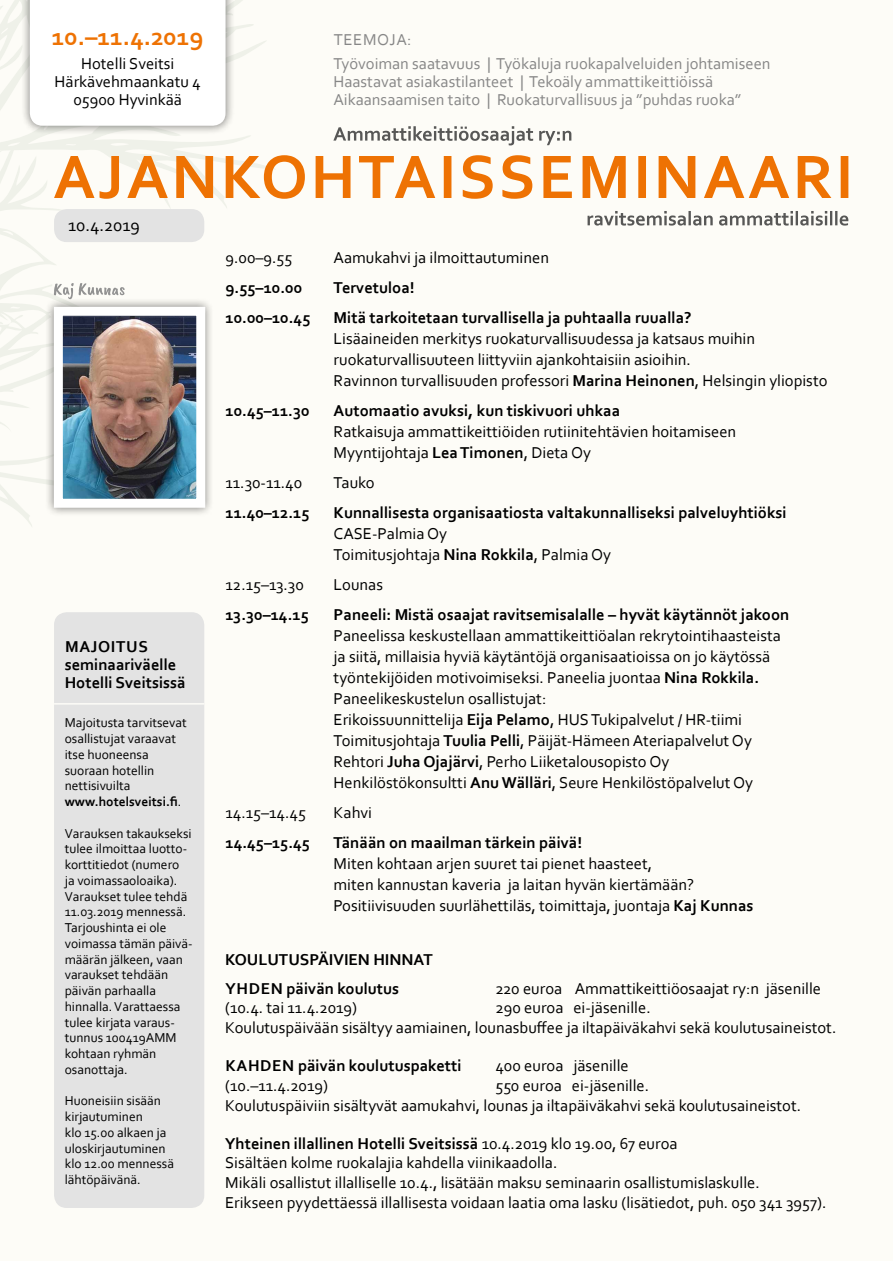
<style>
.page{position:relative;width:893px;height:1261px;background:#fff}
.page>*{position:absolute;margin:0;border:0;box-sizing:border-box;transform-origin:0 0}
.t1{font:700 25.5px "Corbel";color:#ee7203}
.t2{font:18px "Corbel";color:#000}
.t3{font:16.5px/21px "Corbel";color:#000}
.t4{font:700 16.5px/18px "Corbel";color:#000}
.t5{font:16.5px/24px "Corbel";color:#878787}
.t6{font:13.5px/15.8px "Corbel";color:#000}
.s1{font-weight:700}
</style>
<div class="page">
<div style="left:0;top:0;width:892px;height:1261px;background:#fdfcf7"></div>
<svg style="left:0;top:401px;width:56px;height:218px"></svg>
<svg style="left:0;top:0;width:266px;height:392px"></svg>
<div style="left:54px;top:612px;width:150px;height:596px;background:#e3e3e3;border-radius:13px"></div>
<div style="left:54px;top:209px;width:150px;height:33px;background:#e3e3e3;border-radius:13px"></div>
<div style="left:20px;top:0;width:214px;height:134px;background:#000;opacity:.5"></div>
<svg style="left:30px;top:0;width:195px;height:126px"></svg>
<svg style="left:587px;top:211px;width:261px;height:15px"></svg>
<svg style="left:54px;top:155px;width:794px;height:44px"></svg>
<svg style="left:333px;top:126px;width:238px;height:19px"></svg>
<svg style="left:54px;top:283px;width:71px;height:14px"></svg>
<hr style="left:54px;top:703px;width:150px;height:2px;background:#fdfcf7">
<div style="left:44px;top:297px;width:170px;height:219px;background:#000;opacity:.5"></div>
<img style="left:64px;top:317px;width:131px;height:181px">
<div style="left:54px;top:307px;width:151px;height:201px;border:9px solid #fff"></div>
<h1 class="t1" style="left:52px;top:21px;width:153px">10.–11.4.2019</h1>
<p class="t3" style="left:55px;top:54px;width:148px;line-height:18px;text-align:center">Hotelli Sveitsi<br>Härkävehmaankatu 4<br>05900 Hyvinkää</p>
<p class="t5" style="left:333px;top:27px;width:22px">Teemo</p>
<p class="t5" style="left:333px;top:27px;width:438px;text-indent:56px">ja:<br>Työvoiman saatavuus | Työkaluja ruokapalveluiden johtamiseen</p>
<p class="t5" style="left:333px;top:72px;width:409px;line-height:18px">Haastavat asiakastilanteet | Tekoäly ammattikeittiöissä<br>Aikaansaamisen taito | Ruokaturvallisuus ja ”puhdas ruoka”</p>
<p class="t2" style="left:68px;top:213px;width:73px">10.4.2019</p>
<p class="t4" style="left:65px;top:637px;width:122px;text-indent:74px">s seminaariväelle<br>Hotelli Sveitsissä</p>
<p class="t6" style="left:65px;top:715px;width:123px">Majoitusta tarvitsevat osallistujat varaavat itse huoneensa suoraan hotellin nettisivuilta <span class="s1">www.hotelsveitsi.fi</span>.</p>
<p class="t6" style="left:65px;top:825px;width:129px">Varauksen takaukseksi tulee ilmoittaa luotto&shy;korttitiedot (numero<br>ja voimassaoloaika).<br>Varaukset tulee tehdä<br>11.03.2019 mennessä.<br>Tarjoushinta ei ole voimassa tämän päivä&shy;määrän jälkeen, vaan varaukset tehdään päivän parhaalla hinnalla. Varattaessa tulee kirjata varaus&shy;tunnus 100419AMM kohtaan ryhmän osanottaja.</p>
<p class="t6" style="left:65px;top:1093px;width:111px">Huoneisiin sisään kirjautuminen<br>klo 15.00 alkaen ja uloskirjautuminen klo 12.00 mennessä lähtöpäivänä.</p>
<p class="t4" style="left:65px;top:637px;width:25px">Majoitu</p>
<p class="t3" style="left:225px;top:247px;width:68px">9.00–9.55</p>
<p class="t3" style="left:333px;top:247px;width:217px">Aamukahvi ja ilmoittautuminen</p>
<p class="t4" style="left:225px;top:278px;width:78px">9.55–10.00</p>
<p class="t4" style="left:333px;top:278px;width:83px">Tervetuloa!</p>
<p class="t4" style="left:225px;top:308px;width:86px">10.00–10.45</p>
<p class="t4" style="left:333px;top:308px;width:359px">Mitä tarkoitetaan turvallisella ja puhtaalla ruualla?</p>
<p class="t3" style="left:333px;top:328px;width:495px">Lisäaineiden merkitys ruokaturvallisuudessa ja katsaus muihin ruokaturvallisuuteen liittyviin ajankohtaisiin asioihin.<br>Ravinnon turvallisuuden professori <span class="s1">Marina Heinonen</span>, Helsingin yliopisto</p>
<p class="t4" style="left:225px;top:401px;width:86px">10.45–11.30</p>
<p class="t4" style="left:333px;top:401px;width:288px">Automaatio avuksi, kun tiskivuori uhkaa</p>
<p class="t3" style="left:333px;top:421px;width:404px">Ratkaisuja ammattikeittiöiden rutiinitehtävien hoitamiseen<br>Myyntijohtaja <span class="s1">Lea Timonen</span>, Dieta Oy</p>
<p class="t3" style="left:225px;top:472px;width:78px">11.30-11.40</p>
<p class="t3" style="left:333px;top:472px;width:43px">Tauko</p>
<p class="t4" style="left:225px;top:503px;width:85px">11.40–12.15</p>
<p class="t4" style="left:333px;top:503px;width:454px">Kunnallisesta organisaatiosta valtakunnalliseksi palveluyhtiöksi</p>
<p class="t3" style="left:333px;top:523px;width:279px">CASE-Palmia Oy<br>Toimitusjohtaja <span class="s1">Nina Rokkila</span>, Palmia Oy</p>
<p class="t3" style="left:225px;top:574px;width:80px">12.15–13.30</p>
<p class="t3" style="left:333px;top:574px;width:51px">Lounas</p>
<p class="t4" style="left:225px;top:605px;width:85px">13.30–14.15</p>
<p class="t4" style="left:333px;top:605px;width:457px">Paneeli: Mistä osaajat ravitsemisalalle – hyvät käytännöt jakoon</p>
<p class="t3" style="left:333px;top:625px;width:448px">Paneelissa keskustellaan ammattikeittiöalan rekrytointihaasteista ja siitä, millaisia hyviä käytäntöjä organisaatioissa on jo käytössä työntekijöiden motivoimiseksi. Paneelia juontaa <span class="s1">Nina Rokkila.<br></span>Paneelikeskustelun osallistujat:<br>Erikoissuunnittelija <span class="s1">Eija Pelamo</span>, HUS Tukipalvelut / HR-tiimi Toimitusjohtaja <span class="s1">Tuulia Pelli</span>, Päijät-Hämeen Ateriapalvelut Oy Rehtori <span class="s1">Juha Ojajärvi</span>, Perho Liiketalousopisto Oy Henkilöstökonsultti <span class="s1">Anu Wälläri</span>, Seure Henkilöstöpalvelut Oy</p>
<p class="t3" style="left:225px;top:802px;width:82px">14.15–14.45</p>
<p class="t3" style="left:333px;top:802px;width:40px">Kahvi</p>
<p class="t4" style="left:225px;top:833px;width:86px">14.45–15.45</p>
<p class="t4" style="left:333px;top:833px;width:250px">Tänään on maailman tärkein päivä!</p>
<p class="t3" style="left:333px;top:853px;width:421px">Miten kohtaan arjen suuret tai pienet haasteet,<br>miten kannustan kaveria ja laitan hyvän kiertämään?<br>Positiivisuuden suurlähettiläs, toimittaja, juontaja <span class="s1">Kaj Kunnas</span></p>
<p class="t4" style="left:225px;top:944px;width:209px;line-height:28.8px">KOULUTUSPÄIVIEN HINNAT<br>Yh den päivän koulutus</p>
<p class="t3" style="left:495px;top:977px;width:327px">220 euroa Ammattikeittiöosaajat ry:n jäsenille</p>
<p class="t3" style="left:225px;top:998px;width:612px;line-height:19.8px;text-indent:270px">290 euroa ei-jäsenille.<br>Koulutuspäivään sisältyy aamiainen, lounasbuffee ja iltapäiväkahvi sekä koulutusaineistot.</p>
<p class="t4" style="left:225px;top:1056px;width:237px">Kah den päivän koulutuspaketti</p>
<p class="t3" style="left:495px;top:1055px;width:135px">400 euroa jäsenille</p>
<p class="t3" style="left:225px;top:1074px;width:104px">(10.–11.4.2019)</p>
<p class="t3" style="left:225px;top:997px;width:133px">(10.4. tai 11.4.2019)</p>
<p class="t3" style="left:225px;top:1075px;width:577px;line-height:19.8px;text-indent:270px">550 euroa ei-jäsenille.<br>Koulutuspäiviin sisältyvät aamukahvi, lounas ja iltapäiväkahvi sekä koulutusaineistot.</p>
<p class="t3" style="left:225px;top:1133px;width:602px;line-height:19.8px"><span class="s1">Yhteinen illallinen Hotelli Sveitsissä</span> 10.4.2019 klo 19.00, 67 euroa<br>Sisältäen kolme ruokalajia kahdella viinikaadolla.<br>Mikäli osallistut illalliselle 10.4., lisätään maksu seminaarin osallistumislaskulle.<br>Erikseen pyydettäessä illallisesta voidaan laatia oma lasku (lisätiedot, puh. 050 341 3957).</p>
</div>
